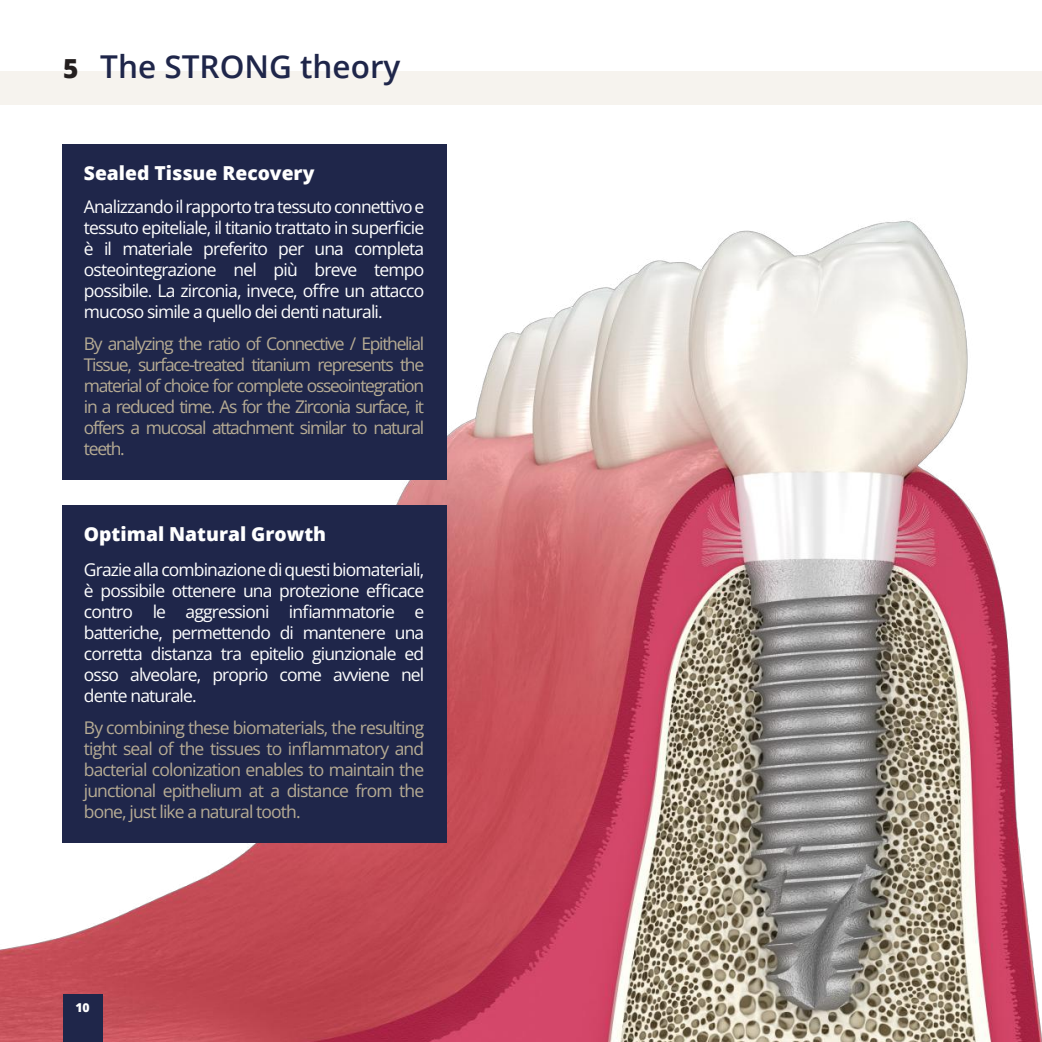
<style>
.page{position:relative;width:1042px;height:1042px;background:#fff}
.page>*{position:absolute;margin:0;border:0;box-sizing:border-box;transform-origin:0 0}
.t1{font:600 31.5px "Open Sans";color:#1f264a}
.t2{font:800 19.25px "Open Sans";color:#fff}
.t3{font:17.5px/21px "Open Sans";letter-spacing:-.05em;color:#fff;text-align:justify}
.t4{font:17.5px/21px "Open Sans";letter-spacing:-.065em;color:#b7ac94;text-align:justify}
.t5{font:800 12.25px "Open Sans";color:#fff}
.s1{font-weight:800;font-size:26.25px;color:#241f1f}
</style>
<div class="page">
<img style="left:0;top:144px;width:1042px;height:898px">
<div style="left:63px;top:995px;width:39px;height:47px;background:#1f264a"></div>
<div style="left:0;top:71px;width:1042px;height:34px;background:#f6f3ee"></div>
<div style="left:62px;top:145px;width:384px;height:335px;background:#1f264a"></div>
<div style="left:62px;top:505px;width:384px;height:337px;background:#1f264a"></div>
<h1 class="t1" style="left:63px;top:45px;width:339px"><span class="s1">5</span> The STRONG theory</h1>
<p class="t2" style="left:84px;top:158px;width:232px">Sealed Tissue Recovery</p>
<p class="t3" style="left:84px;top:196px;width:342px">Analizzando il rapporto tra tessuto connettivo e tessuto epiteliale, il titanio trattato in superficie è il materiale preferito per una completa osteointegrazione nel più breve tempo possibile. La zirconia, invece, offre un attacco mucoso simile a quello dei denti naturali.</p>
<p class="t4" style="left:84px;top:333px;width:342px">By analyzing the ratio of Connective / Epithelial Tissue, surface-treated titanium represents the material of choice for complete osseointegration in a reduced time. As for the Zirconia surface, it offers a mucosal attachment similar to natural teeth.</p>
<p class="t2" style="left:84px;top:519px;width:244px">Optimal Natural Growth</p>
<p class="t3" style="left:84px;top:559px;width:342px">Grazie alla combinazione di questi biomateriali, è possibile ottenere una protezione efficace contro le aggressioni infiammatorie e batteriche, permettendo di mantenere una corretta distanza tra epitelio giunzionale ed osso alveolare, proprio come avviene nel dente naturale.</p>
<p class="t4" style="left:84px;top:716px;width:342px">By combining these biomaterials, the resulting tight seal of the tissues to inflammatory and bacterial colonization enables to maintain the junctional epithelium at a distance from the bone, just like a natural tooth.</p>
<p class="t5" style="left:75px;top:998px;width:16px">10</p>
</div>
